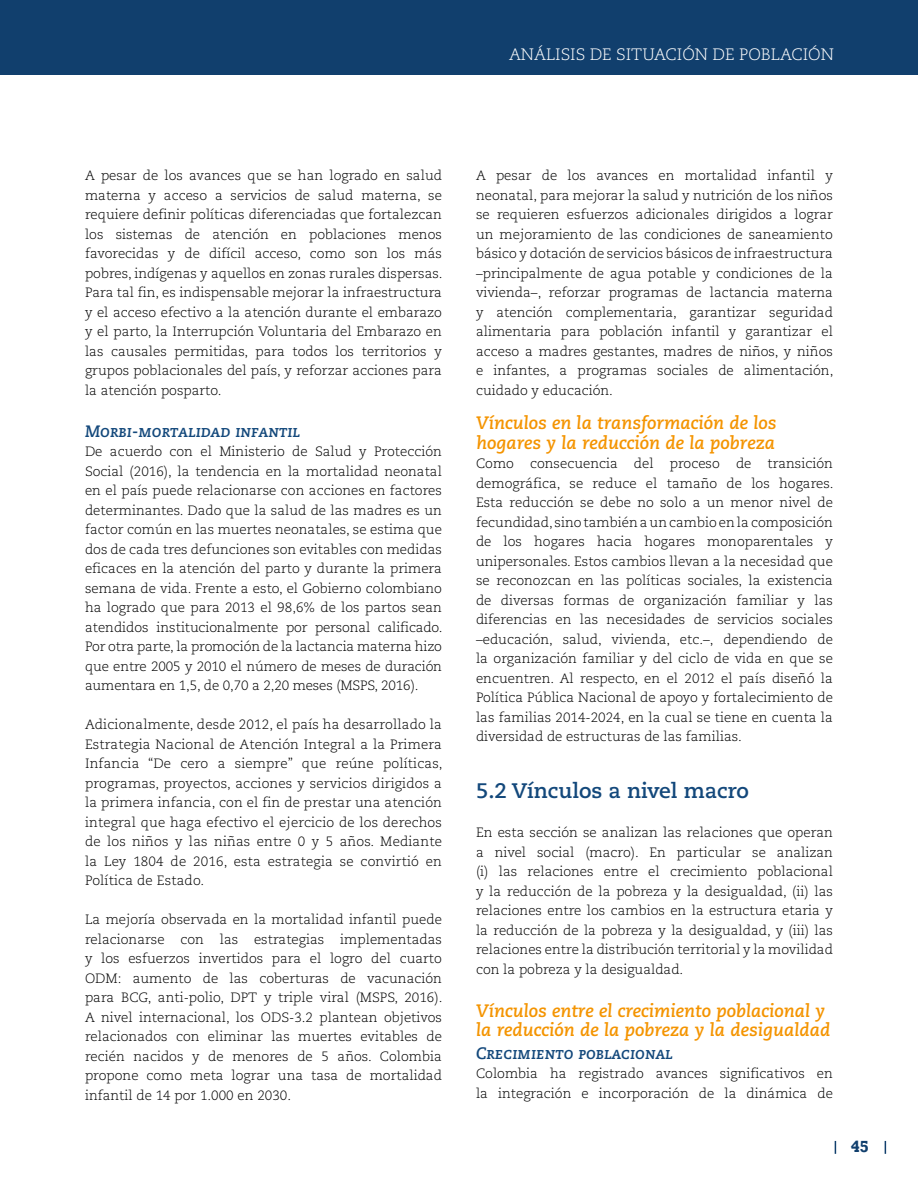
<style>
.page{position:relative;width:918px;height:1188px;background:#fff}
.page>*{position:absolute;margin:0;border:0;box-sizing:border-box;transform-origin:0 0}
.t1{font:700 21px "Caecilia LT";color:#13487b}
.t2{font:italic 700 18px/19.5px "Caecilia LT";color:#f49400}
.t3{font:16.5px "Caecilia Bold Italic SC";color:#13487b}
.t4{font:16.5px "Caecilia Light Os F";color:#fff}
.t5{font:700 16.5px "Rockwell";color:#113f6d}
.t6{font:300 13.5px/19.5px "Caecilia LT";color:#000;text-align:justify}
</style>
<div class="page">
<div style="left:0;top:0;width:918px;height:75px;background:#113f6d"></div>
<svg style="left:835px;top:1141px;width:1px;height:13px"></svg>
<svg style="left:885px;top:1141px;width:1px;height:13px"></svg>
<p class="t4" style="left:509px;top:45px;width:326px">ANÁLISIS DE SITUACIÓN DE POBLACIÓN</p>
<p class="t6" style="left:85px;top:166px;width:359px">A pesar de los avances que se han logrado en salud materna y acceso a servicios de salud materna, se requiere definir políticas diferenciadas que fortalezcan los sistemas de atención en poblaciones menos favorecidas y de difícil acceso, como son los más pobres, indígenas y aquellos en zonas rurales dispersas.<br>Para tal fin, es indispensable mejorar la infraestructura y el acceso efectivo a la atención durante el embarazo y el parto, la Interrupción Voluntaria del Embarazo en las causales permitidas, para todos los territorios y grupos poblacionales del país, y reforzar acciones para la atención posparto.</p>
<p class="t3" style="left:85px;top:422px;width:217px">Morbi-mortalidad infantil</p>
<p class="t6" style="left:85px;top:442px;width:359px">De acuerdo con el Ministerio de Salud y Protección Social (2016), la tendencia en la mortalidad neonatal en el país puede relacionarse con acciones en factores determinantes. Dado que la salud de las madres es un factor común en las muertes neonatales, se estima que dos de cada tres defunciones son evitables con medidas eficaces en la atención del parto y durante la primera semana de vida. Frente a esto, el Gobierno colombiano ha logrado que para 2013 el 98,6% de los partos sean atendidos institucionalmente por personal calificado.<br>Por otra parte, la promoción de la lactancia materna hizo que entre 2005 y 2010 el número de meses de duración aumentara en 1,5, de 0,70 a 2,20 meses (MSPS, 2016).</p>
<p class="t6" style="left:85px;top:715px;width:359px">Adicionalmente, desde 2012, el país ha desarrollado la Estrategia Nacional de Atención Integral a la Primera Infancia “De cero a siempre” que reúne políticas, programas, proyectos, acciones y servicios dirigidos a la primera infancia, con el fin de prestar una atención integral que haga efectivo el ejercicio de los derechos de los niños y las niñas entre 0 y 5 años. Mediante la Ley 1804 de 2016, esta estrategia se convirtió en Política de Estado.</p>
<p class="t6" style="left:85px;top:910px;width:359px">La mejoría observada en la mortalidad infantil puede relacionarse con las estrategias implementadas y los esfuerzos invertidos para el logro del cuarto ODM: aumento de las coberturas de vacunación para BCG, anti-polio, DPT y triple viral (MSPS, 2016).<br>A nivel internacional, los ODS-3.2 plantean objetivos relacionados con eliminar las muertes evitables de recién nacidos y de menores de 5 años. Colombia propone como meta lograr una tasa de mortalidad infantil de 14 por 1.000 en 2030.</p>
<p class="t6" style="left:476px;top:166px;width:359px">A pesar de los avances en mortalidad infantil y neonatal, para mejorar la salud y nutrición de los niños se requieren esfuerzos adicionales dirigidos a lograr un mejoramiento de las condiciones de saneamiento básico y dotación de servicios básicos de infraestructura –principalmente de agua potable y condiciones de la vivienda–, reforzar programas de lactancia materna y atención complementaria, garantizar seguridad alimentaria para población infantil y garantizar el acceso a madres gestantes, madres de niños, y niños e infantes, a programas sociales de alimentación, cuidado y educación.</p>
<h2 class="t2" style="left:476px;top:414px;width:302px">Vínculos en la transformación de los hogares y la reducción de la pobreza</h2>
<p class="t6" style="left:476px;top:454px;width:359px">Como consecuencia del proceso de transición demográfica, se reduce el tamaño de los hogares.<br>Esta reducción se debe no solo a un menor nivel de fecundidad, sino también a un cambio en la composición de los hogares hacia hogares monoparentales y unipersonales. Estos cambios llevan a la necesidad que se reconozcan en las políticas sociales, la existencia de diversas formas de organización familiar y las diferencias en las necesidades de servicios sociales –educación, salud, vivienda, etc.–, dependiendo de la organización familiar y del ciclo de vida en que se encuentren. Al respecto, en el 2012 el país diseñó la Política Pública Nacional de apoyo y fortalecimiento de las familias 2014-2024, en la cual se tiene en cuenta la diversidad de estructuras de las familias.</p>
<h1 class="t1" style="left:476px;top:779px;width:274px">5.2 Vínculos a nivel macro</h1>
<p class="t6" style="left:476px;top:823px;width:358px">En esta sección se analizan las relaciones que operan a nivel social (macro). En particular se analizan (i) las relaciones entre el crecimiento poblacional y la reducción de la pobreza y la desigualdad, (ii) las relaciones entre los cambios en la estructura etaria y la reducción de la pobreza y la desigualdad, y (iii) las relaciones entre la distribución territorial y la movilidad con la pobreza y la desigualdad.</p>
<h2 class="t2" style="left:476px;top:1001px;width:356px">Vínculos entre el crecimiento poblacional y la reducción de la pobreza y la desigualdad</h2>
<p class="t3" style="left:476px;top:1044px;width:198px">Crecimiento poblacional</p>
<p class="t6" style="left:476px;top:1064px;width:358px">Colombia ha registrado avances significativos en la integración e incorporación de la dinámica de</p>
<p class="t5" style="left:851px;top:1137px;width:20px">45</p>
</div>
